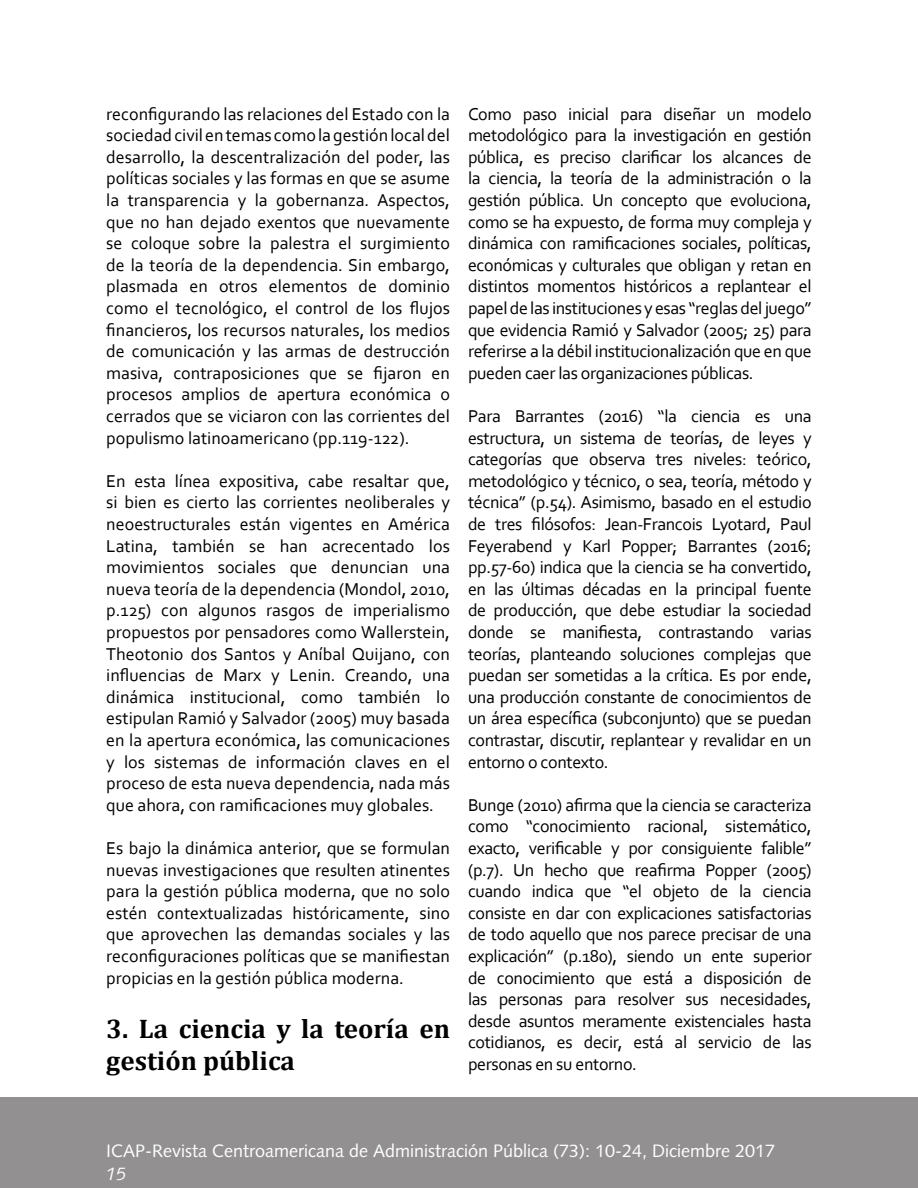
<style>
.page{position:relative;width:918px;height:1188px;background:#fff}
.page>*{position:absolute;margin:0;border:0;box-sizing:border-box;transform-origin:0 0}
.t1{font:700 27px/32.4px "Cambria";color:#000}
.t2{font:18px/21.6px "Corbel";letter-spacing:-.02em;color:#000;text-align:justify}
.t3{font:18px "Syntax LT Std";color:#fff}
.t4{font:italic 18px "Syntax LT Std";color:#fff}
</style>
<div class="page">
<div style="left:0;top:1097px;width:918px;height:91px;background:#929090"></div>
<p class="t2" style="left:106px;top:102px;width:345px">reconfigurando las relaciones del Estado con la sociedad civil en temas como la gestión local del desarrollo, la descentralización del poder, las políticas sociales y las formas en que se asume la transparencia y la gobernanza. Aspectos, que no han dejado exentos que nuevamente se coloque sobre la palestra el surgimiento de la teoría de la dependencia. Sin embargo, plasmada en otros elementos de dominio como el tecnológico, el control de los flujos financieros, los recursos naturales, los medios de comunicación y las armas de destrucción masiva, contraposiciones que se fijaron en procesos amplios de apertura económica o cerrados que se viciaron con las corrientes del populismo latinoamericano (pp.119-122).</p>
<p class="t2" style="left:106px;top:470px;width:345px">En esta línea expositiva, cabe resaltar que, si bien es cierto las corrientes neoliberales y neoestructurales están vigentes en América Latina, también se han acrecentado los movimientos sociales que denuncian una nueva teoría de la dependencia (Mondol, 2010, p.125) con algunos rasgos de imperialismo propuestos por pensadores como Wallerstein, Theotonio dos Santos y Aníbal Quijano, con influencias de Marx y Lenin. Creando, una dinámica institucional, como también lo estipulan Ramió y Salvador (2005) muy basada en la apertura económica, las comunicaciones y los sistemas de información claves en el proceso de esta nueva dependencia, nada más que ahora, con ramificaciones muy globales.</p>
<p class="t2" style="left:106px;top:837px;width:345px">Es bajo la dinámica anterior, que se formulan nuevas investigaciones que resulten atinentes para la gestión pública moderna, que no solo estén contextualizadas históricamente, sino que aprovechen las demandas sociales y las reconfiguraciones políticas que se manifiestan propicias en la gestión pública moderna.</p>
<h1 class="t1" style="left:106px;top:1011px;width:345px">3. La ciencia y la teoría en gestión pública</h1>
<p class="t2" style="left:468px;top:102px;width:345px">Como paso inicial para diseñar un modelo metodológico para la investigación en gestión pública, es preciso clarificar los alcances de la ciencia, la teoría de la administración o la gestión pública. Un concepto que evoluciona, como se ha expuesto, de forma muy compleja y dinámica con ramificaciones sociales, políticas, económicas y culturales que obligan y retan en distintos momentos históricos a replantear el papel de las instituciones y esas “reglas del juego” que evidencia Ramió y Salvador (2005; 25) para referirse a la débil institucionalización que en que pueden caer las organizaciones públicas.</p>
<p class="t2" style="left:468px;top:405px;width:345px">Para Barrantes (2016) “la ciencia es una estructura, un sistema de teorías, de leyes y categorías que observa tres niveles: teórico, metodológico y técnico, o sea, teoría, método y técnica” (p.54). Asimismo, basado en el estudio de tres filósofos: Jean-Francois Lyotard, Paul Feyerabend y Karl Popper; Barrantes (2016; pp.57-60) indica que la ciencia se ha convertido, en las últimas décadas en la principal fuente de producción, que debe estudiar la sociedad donde se manifiesta, contrastando varias teorías, planteando soluciones complejas que puedan ser sometidas a la crítica. Es por ende, una producción constante de conocimientos de un área específica (subconjunto) que se puedan contrastar, discutir, replantear y revalidar en un entorno o contexto.</p>
<p class="t2" style="left:468px;top:794px;width:345px">Bunge (2010) afirma que la ciencia se caracteriza como “conocimiento racional, sistemático, exacto, verificable y por consiguiente falible” (p.7). Un hecho que reafirma Popper (2005) cuando indica que “el objeto de la ciencia consiste en dar con explicaciones satisfactorias de todo aquello que nos parece precisar de una explicación” (p.180), siendo un ente superior de conocimiento que está a disposición de las personas para resolver sus necesidades, desde asuntos meramente existenciales hasta cotidianos, es decir, está al servicio de las personas en su entorno.</p>
<p class="t3" style="left:106px;top:1140px;width:670px">ICAP-Revista Centroamericana de Administración Pública (73): 10-24, Diciembre 2017</p>
<p class="t4" style="left:106px;top:1163px;width:22px">15</p>
</div>
